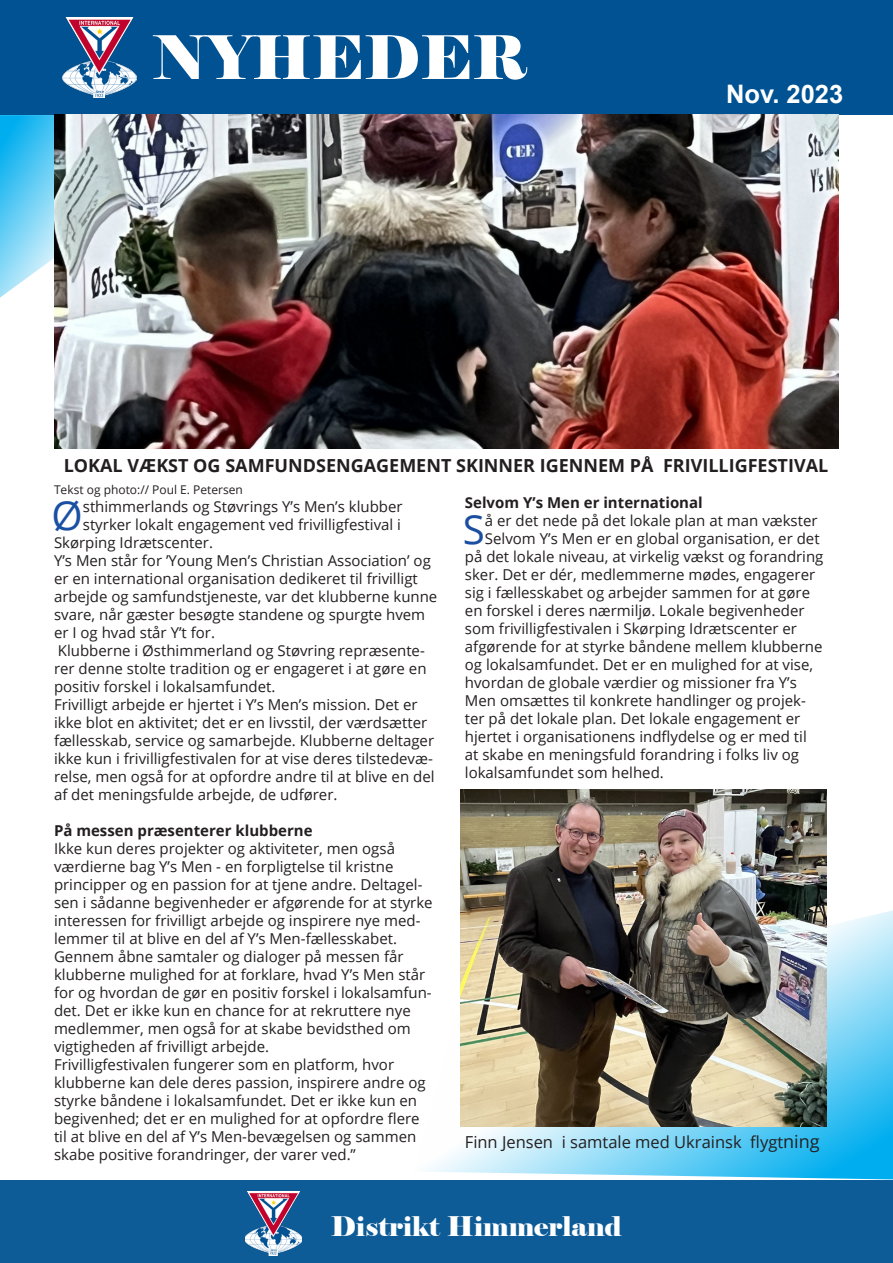
<style>
.page{position:relative;width:893px;height:1263px;background:#fff}
.page>*{position:absolute;margin:0;border:0;box-sizing:border-box;transform-origin:0 0}
.t1{font:60px "Elephant";color:#fff}
.t2{font:40.2px "Open Sans";color:#1a50a3}
.t3{font:40.2px "Open Sans";color:#1b4ea1}
.t4{font:27px "Elephant";color:#fff}
.t5{font:700 25.5px "Arial";color:#fff}
.t6{font:700 18px "Open Sans";color:#231f20}
.t7{font:16.5px "Open Sans";color:#231f20}
.t8{font:15px/18px "Open Sans";color:#231f20}
.t9{font:700 15px "Open Sans";color:#231f20}
.t10{font:12px "Open Sans";color:#231f20}
.s1{font-size:18px}
</style>
<div class="page">
<div style="left:0;top:0;width:893px;height:115px;background:#005292"></div>
<div style="left:0;top:1180px;width:893px;height:83px;background:#0d5c98"></div>
<svg style="left:0;top:115px;width:54px;height:183px;background:#73d2f5"></svg>
<svg style="left:427px;top:910px;width:466px;height:269px"></svg>
<img style="left:246px;top:1191px;width:55px;height:64px">
<img style="left:63px;top:18px;width:73px;height:80px">
<img style="left:54px;top:115px;width:785px;height:334px">
<img style="left:460px;top:789px;width:366px;height:337px">
<p class="t1" style="left:153px;top:20px;width:376px">NYHEDER</p>
<p class="t5" style="left:726px;top:76px;width:119px">Nov. 2023</p>
<p class="t6" style="left:64px;top:453px;width:766px">LOKAL VÆKST OG SAMFUNDSENGAGEMENT SKINNER IGENNEM PÅ FRIVILLIGFESTIVAL</p>
<p class="t10" style="left:54px;top:482px;width:190px">Tekst og photo:// Poul E. Petersen</p>
<p class="t2" style="left:52px;top:488px;width:33px">Ø</p>
<p class="t8" style="left:83px;top:497px;width:321px">sthimmerlands og Støvrings Y’s Men’s klubber</p>
<p class="t8" style="left:83px;top:515px;width:320px">styrker lokalt engagement ved frivilligfestival i</p>
<p class="t8" style="left:54px;top:533px;width:161px">Skørping Idrætscenter.</p>
<p class="t8" style="left:54px;top:551px;width:385px">Y’s Men står for ’Young Men’s Christian Association’ og er en international organisation dedikeret til frivilligt arbejde og samfundstjeneste, var det klubberne kunne svare, når gæster besøgte standene og spurgte hvem er I og hvad står Y’t for.</p>
<p class="t8" style="left:54px;top:641px;width:374px;text-align:justify">Klubberne i Østhimmerland og Støvring repræsente&shy;rer denne stolte tradition og er engageret i at gøre en positiv forskel i lokalsamfundet.</p>
<p class="t8" style="left:54px;top:695px;width:382px">Frivilligt arbejde er hjertet i Y’s Men’s mission. Det er ikke blot en aktivitet; det er en livsstil, der værdsætter fællesskab, service og samarbejde. Klubberne deltager ikke kun i frivilligfestivalen for at vise deres tilstedevæ&shy;relse, men også for at opfordre andre til at blive en del af det meningsfulde arbejde, de udfører.</p>
<p class="t9" style="left:54px;top:820px;width:260px">På messen præsenterer klubberne</p>
<p class="t8" style="left:54px;top:839px;width:380px">Ikke kun deres projekter og aktiviteter, men også værdierne bag Y’s Men - en forpligtelse til kristne principper og en passion for at tjene andre. Deltagel&shy;sen i sådanne begivenheder er afgørende for at styrke interessen for frivilligt arbejde og inspirere nye med&shy;lemmer til at blive en del af Y’s Men-fællesskabet.</p>
<p class="t8" style="left:54px;top:947px;width:379px">Gennem åbne samtaler og dialoger på messen får klubberne mulighed for at forklare, hvad Y’s Men står for og hvordan de gør en positiv forskel i lokalsamfun&shy;det. Det er ikke kun en chance for at rekruttere nye medlemmer, men også for at skabe bevidsthed om vigtigheden af frivilligt arbejde.</p>
<p class="t8" style="left:54px;top:1055px;width:373px">Frivilligfestivalen fungerer som en platform, hvor klubberne kan dele deres passion, inspirere andre og styrke båndene i lokalsamfundet. Det er ikke kun en begivenhed; det er en mulighed for at opfordre flere til at blive en del af Y’s Men-bevægelsen og sammen skabe positive forandringer, der varer ved.”</p>
<p class="t9" style="left:465px;top:492px;width:239px">Selvom Y’s Men er international</p>
<p class="t3" style="left:463px;top:502px;width:24px">S</p>
<p class="t8" style="left:485px;top:511px;width:334px">å er det nede på det lokale plan at man vækster</p>
<p class="t8" style="left:465px;top:529px;width:360px;text-indent:20px">Selvom Y’s Men er en global organisation, er det på det lokale niveau, at virkelig vækst og forandring sker. Det er dér, medlemmerne mødes, engagerer sig i fællesskabet og arbejder sammen for at gøre en forskel i deres nærmiljø. Lokale begivenheder som frivilligfestivalen i Skørping Idrætscenter er afgørende for at styrke båndene mellem klubberne og lokalsamfundet. Det er en mulighed for at vise, hvordan de globale værdier og missioner fra Y’s Men omsættes til konkrete handlinger og projek&shy;ter på det lokale plan. Det lokale engagement er hjertet i organisationens indflydelse og er med til at skabe en meningsfuld forandring i folks liv og lokalsamfundet som helhed.</p>
<p class="t7" style="left:465px;top:1131px;width:356px">Finn Jensen i samtale med Ukrainsk flygt<span class="s1">ning</span></p>
<p class="t4" style="left:331px;top:1209px;width:292px">Distrikt Himmerland</p>
</div>
